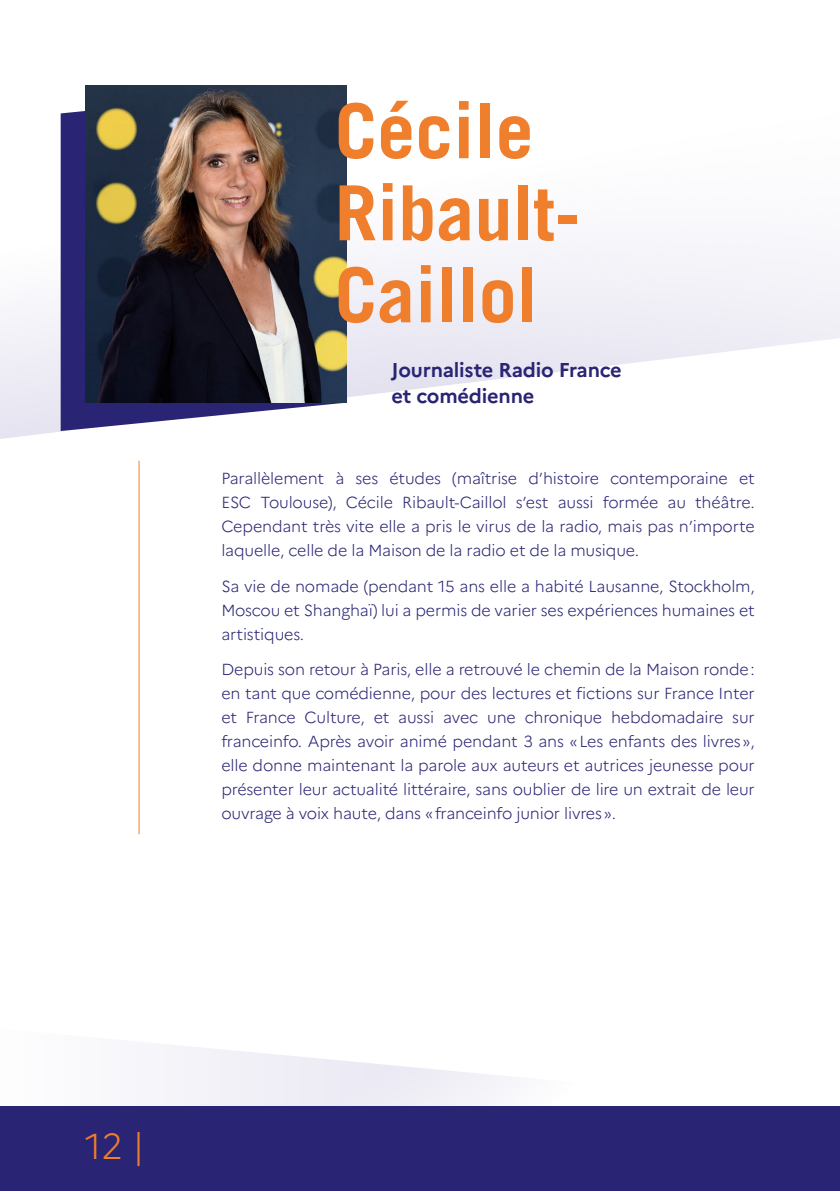
<style>
.page{position:relative;width:840px;height:1191px;background:#fff}
.page>*{position:absolute;margin:0;border:0;box-sizing:border-box;transform-origin:0 0}
.t1{font:700 76px/82px "Trade Gothic LT Std";color:#ef7e2d}
.t2{font:300 36px "Marianne";color:#ef7e2d}
.t3{font:700 20px/26px "Marianne";letter-spacing:-.01em;color:#292574}
.t4{font:300 16px/24px "Marianne";letter-spacing:-.01em;color:#292574;text-align:justify}
</style>
<div class="page">
<svg style="left:0;top:85px;width:839px;height:354px"></svg>
<svg style="left:166px;top:1045px;width:345px;height:61px"></svg>
<div style="left:0;top:1106px;width:839px;height:85px;background:#292574"></div>
<svg style="left:61px;top:85px;width:285px;height:346px;fill:#292574"></svg>
<hr style="left:138px;top:461px;width:1px;height:373px;background:#ef7e2d">
<img style="left:85px;top:85px;width:261px;height:318px">
<h1 class="t1" style="left:334px;top:89px;width:246px">Cécile<br>Ribault-<br>Caillol</h1>
<p class="t3" style="left:391px;top:356px;width:231px">Journaliste Radio France et comédienne</p>
<p class="t4" style="left:221px;top:466px;width:534px">Parallèlement à ses études (maîtrise d’histoire contemporaine et ESC Toulouse), Cécile Ribault-Caillol s’est aussi formée au théâtre.<br>Cependant très vite elle a pris le virus de la radio, mais pas n’importe laquelle, celle de la Maison de la radio et de la musique.</p>
<p class="t4" style="left:221px;top:574px;width:534px">Sa vie de nomade (pendant 15 ans elle a habité Lausanne, Stockholm, Moscou et Shanghaï) lui a permis de varier ses expériences humaines et artistiques.</p>
<p class="t4" style="left:221px;top:657px;width:534px">Depuis son retour à Paris, elle a retrouvé le chemin de la Maison ronde: en tant que comédienne, pour des lectures et fictions sur France Inter et France Culture, et aussi avec une chronique hebdomadaire sur franceinfo. Après avoir animé pendant 3 ans «Les enfants des livres», elle donne maintenant la parole aux auteurs et autrices jeunesse pour présenter leur actualité littéraire, sans oublier de lire un extrait de leur ouvrage à voix haute, dans «franceinfo junior livres».</p>
<h2 class="t2" style="left:85px;top:1123px;width:61px">12 |</h2>
</div>
